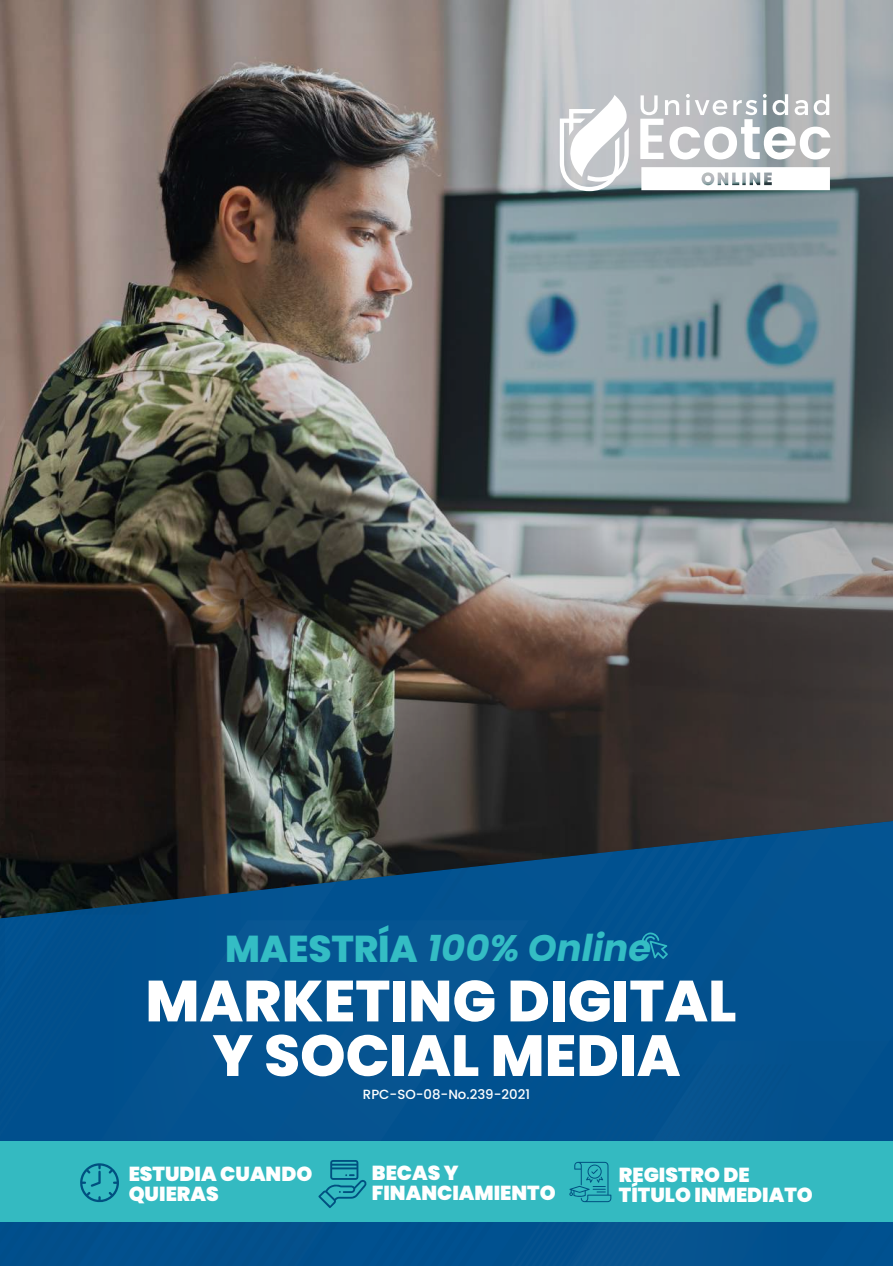
<style>
.page{position:relative;width:893px;height:1266px;background:#fff}
.page>*{position:absolute;margin:0;border:0;box-sizing:border-box;transform-origin:0 0}
.t1{font:800 57.9px/54.6px "Poppins";color:#fff;text-align:center}
.t2{font:italic 700 36.9px "Poppins";color:#34bdc4}
.t3{font:900 20.25px/20.2px "Poppins";color:#fff}
.t4{font:500 13.35px "Poppins";color:#fff}
.s1{font-weight:800;font-style:normal;font-size:37.35px}
</style>
<div class="page">
<div style="left:518px;top:918px;width:238px;height:146px;background:#015190"></div>
<div style="left:655px;top:918px;width:101px;height:137px;background:#035290"></div>
<div style="left:756px;top:918px;width:30px;height:146px;background:#035290"></div>
<div style="left:786px;top:918px;width:107px;height:348px;background:#035190"></div>
<div style="left:395px;top:918px;width:123px;height:348px;background:#075491"></div>
<svg style="left:642px;top:932px;width:26px;height:27px"></svg>
<div style="left:0;top:1141px;width:893px;height:80px;background:#34bac1"></div>
<svg style="left:395px;top:0;width:498px;height:918px;background:#646f75"></svg>
<svg style="left:458px;top:1064px;width:334px;height:202px"></svg>
<img style="left:0;top:0;width:395px;height:1266px">
<svg style="left:560px;top:94px;width:270px;height:97px"></svg>
<h2 class="t2" style="left:225px;top:927px;width:428px"><span class="s1">MAESTRÍA</span> 100% Online</h2>
<h1 class="t1" style="left:145px;top:974px;width:593px">MARKETING DIGITAL<br>Y SOCIAL MEDIA</h1>
<p class="t4" style="left:363px;top:1087px;width:169px">RPC-SO-08-No.239-2021</p>
<p class="t3" style="left:129px;top:1164px;width:185px">ESTUDIA CUANDO<br>QUIERAS</p>
<p class="t3" style="left:372px;top:1162px;width:185px">BECAS Y<br>FINANCIAMIENTO</p>
<p class="t3" style="left:619px;top:1164px;width:195px">REGISTRO DE<br>TÍTULO INMEDIATO</p>
</div>
